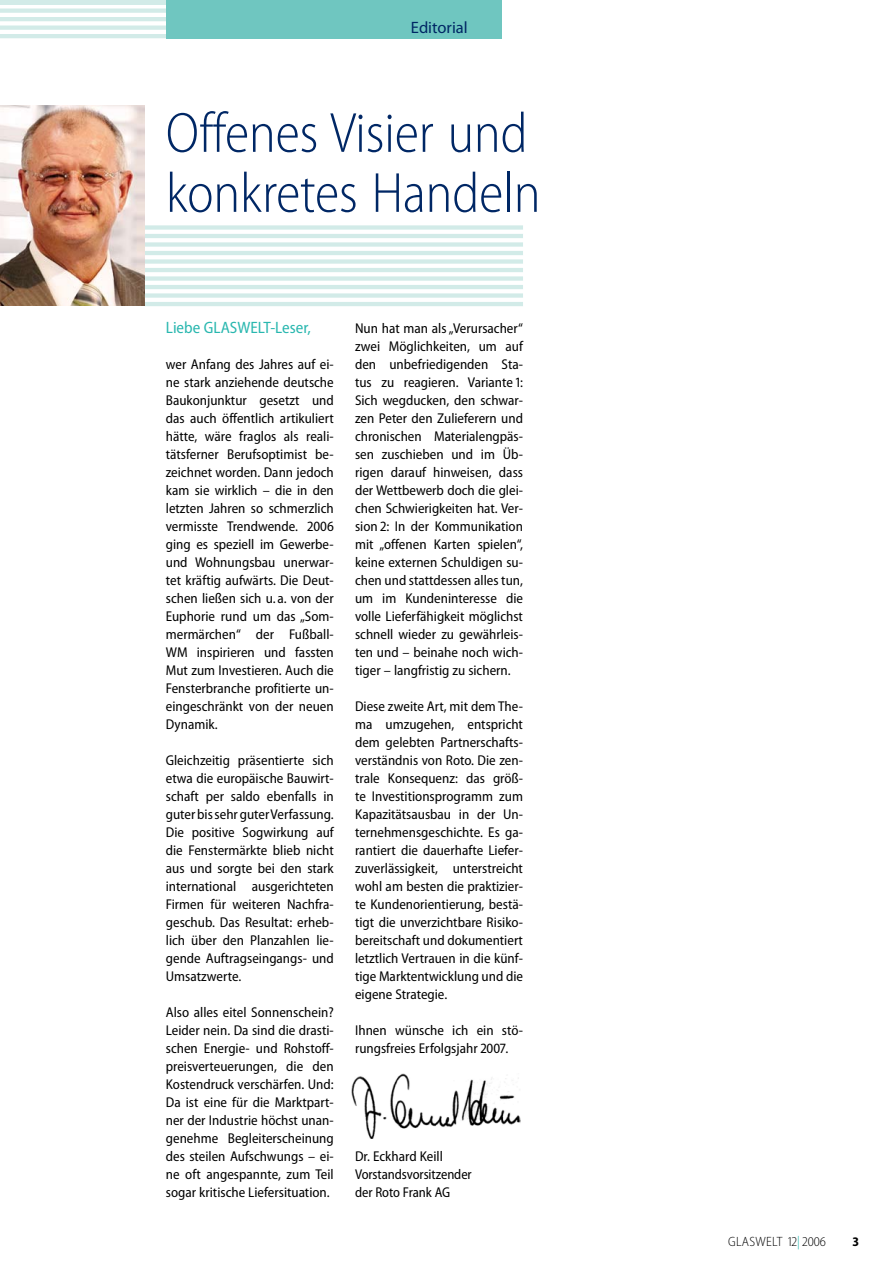
<style>
.page{position:relative;width:893px;height:1263px;background:#fff}
.page>*{position:absolute;margin:0;border:0;box-sizing:border-box;transform-origin:0 0}
.t1{font:300 semi-condensed 57px/60px "Myriad Pro";letter-spacing:-.005em;color:#002765}
.t2{font:semi-condensed 16.5px "Myriad Pro";color:#29b7af}
.t3{font:16.5px "Myriad Pro";color:#002765}
.t4{font:semi-condensed 14.25px/18px "Myriad Pro";color:#000;text-align:justify}
.t5{font:300 semi-condensed 13.5px "Myriad Pro";letter-spacing:.02em;color:#000}
.s1{color:#29b7af}
</style>
<div class="page">
<hr style="left:0;top:9px;width:446px;height:4px;background:#d2ebe8">
<hr style="left:0;top:17px;width:446px;height:4px;background:#d2ebe8">
<hr style="left:0;top:26px;width:446px;height:4px;background:#d2ebe8">
<hr style="left:0;top:34px;width:446px;height:4px;background:#d2ebe8">
<hr style="left:0;top:0;width:446px;height:4px;background:#d2ebe8">
<div style="left:145px;top:225px;width:378px;height:5px;background:#d2ebe8"></div>
<hr style="left:145px;top:234px;width:378px;height:4px;background:#d2ebe8">
<div style="left:145px;top:242px;width:378px;height:5px;background:#d2ebe8"></div>
<hr style="left:145px;top:251px;width:378px;height:4px;background:#d2ebe8">
<div style="left:145px;top:259px;width:378px;height:5px;background:#d2ebe8"></div>
<hr style="left:145px;top:268px;width:378px;height:4px;background:#d2ebe8">
<div style="left:145px;top:276px;width:378px;height:5px;background:#d2ebe8"></div>
<hr style="left:145px;top:285px;width:378px;height:4px;background:#d2ebe8">
<div style="left:145px;top:293px;width:378px;height:5px;background:#d2ebe8"></div>
<hr style="left:145px;top:302px;width:378px;height:4px;background:#d2ebe8">
<img style="left:0;top:106px;width:145px;height:199px">
<img style="left:351px;top:1074px;width:170px;height:64px">
<div style="left:166px;top:0;width:336px;height:38px;background:#6fc6c0"></div>
<p class="t3" style="left:411px;top:17px;width:58px">Editorial</p>
<h1 class="t1" style="left:166px;top:104px;width:376px">Offenes Visier und konkretes Handeln</h1>
<p class="t2" style="left:166px;top:319px;width:146px">Liebe GLASWELT-Leser,</p>
<p class="t4" style="left:166px;top:356px;width:169px">wer Anfang des Jahres auf ei&shy;ne stark anziehende deutsche Baukonjunktur gesetzt und das auch öffentlich artikuliert hätte, wäre fraglos als reali&shy;tätsferner Berufsoptimist be&shy;zeichnet worden. Dann jedoch kam sie wirklich – die in den letzten Jahren so schmerzlich vermisste Trendwende. 2006 ging es speziell im Gewerbe&shy;und Wohnungsbau unerwar&shy;tet kräftig aufwärts. Die Deut&shy;schen ließen sich u. a. von der Euphorie rund um das „Som&shy;mermärchen“ der Fußball-WM inspirieren und fassten Mut zum Investieren. Auch die Fensterbranche profitierte un&shy;eingeschränkt von der neuen Dynamik.</p>
<p class="t4" style="left:166px;top:752px;width:169px">Gleichzeitig präsentierte sich etwa die europäische Bauwirt&shy;schaft per saldo ebenfalls in guter bis sehr guter Verfassung.<br>Die positive Sogwirkung auf die Fenstermärkte blieb nicht aus und sorgte bei den stark international ausgerichteten Firmen für weiteren Nachfra&shy;geschub. Das Resultat: erheb&shy;lich über den Planzahlen lie&shy;gende Auftragseingangs- und Umsatzwerte.</p>
<p class="t4" style="left:166px;top:1004px;width:169px">Also alles eitel Sonnenschein?<br>Leider nein. Da sind die drasti&shy;schen Energie- und Rohstoff&shy;preisverteuerungen, die den Kostendruck verschärfen. Und:<br>Da ist eine für die Marktpart&shy;ner der Industrie höchst unan&shy;genehme Begleiterscheinung des steilen Aufschwungs – ei&shy;ne oft angespannte, zum Teil sogar kritische Liefersituation.</p>
<p class="t4" style="left:355px;top:320px;width:169px">Nun hat man als „Verursacher“ zwei Möglichkeiten, um auf den unbefriedigenden Sta&shy;tus zu reagieren. Variante 1:<br>Sich wegducken, den schwar&shy;zen Peter den Zulieferern und chronischen Materialengpäs&shy;sen zuschieben und im Üb&shy;rigen darauf hinweisen, dass der Wettbewerb doch die glei&shy;chen Schwierigkeiten hat. Ver&shy;sion 2: In der Kommunikation mit „offenen Karten spielen“, keine externen Schuldigen su&shy;chen und stattdessen alles tun, um im Kundeninteresse die volle Lieferfähigkeit möglichst schnell wieder zu gewährleis&shy;ten und – beinahe noch wich&shy;tiger – langfristig zu sichern.</p>
<p class="t4" style="left:355px;top:698px;width:169px">Diese zweite Art, mit dem The&shy;ma umzugehen, entspricht dem gelebten Partnerschafts&shy;verständnis von Roto. Die zen&shy;trale Konsequenz: das größ&shy;te Investitionsprogramm zum Kapazitätsausbau in der Un&shy;ternehmensgeschichte. Es ga&shy;rantiert die dauerhafte Liefer&shy;zuverlässigkeit, unterstreicht wohl am besten die praktizier&shy;te Kundenorientierung, bestä&shy;tigt die unverzichtbare Risiko&shy;bereitschaft und dokumentiert letztlich Vertrauen in die künf&shy;tige Marktentwicklung und die eigene Strategie.</p>
<p class="t4" style="left:355px;top:1022px;width:169px">Ihnen wünsche ich ein stö&shy;rungsfreies Erfolgsjahr 2007.</p>
<p class="t4" style="left:355px;top:1148px;width:118px;text-align:left">Dr. Eckhard Keill<br>Vorstandsvorsitzender der Roto Frank AG</p>
<p class="t5" style="left:728px;top:1234px;width:99px">glaswelt 12<span class="s1">|</span> 2006</p>
</div>
